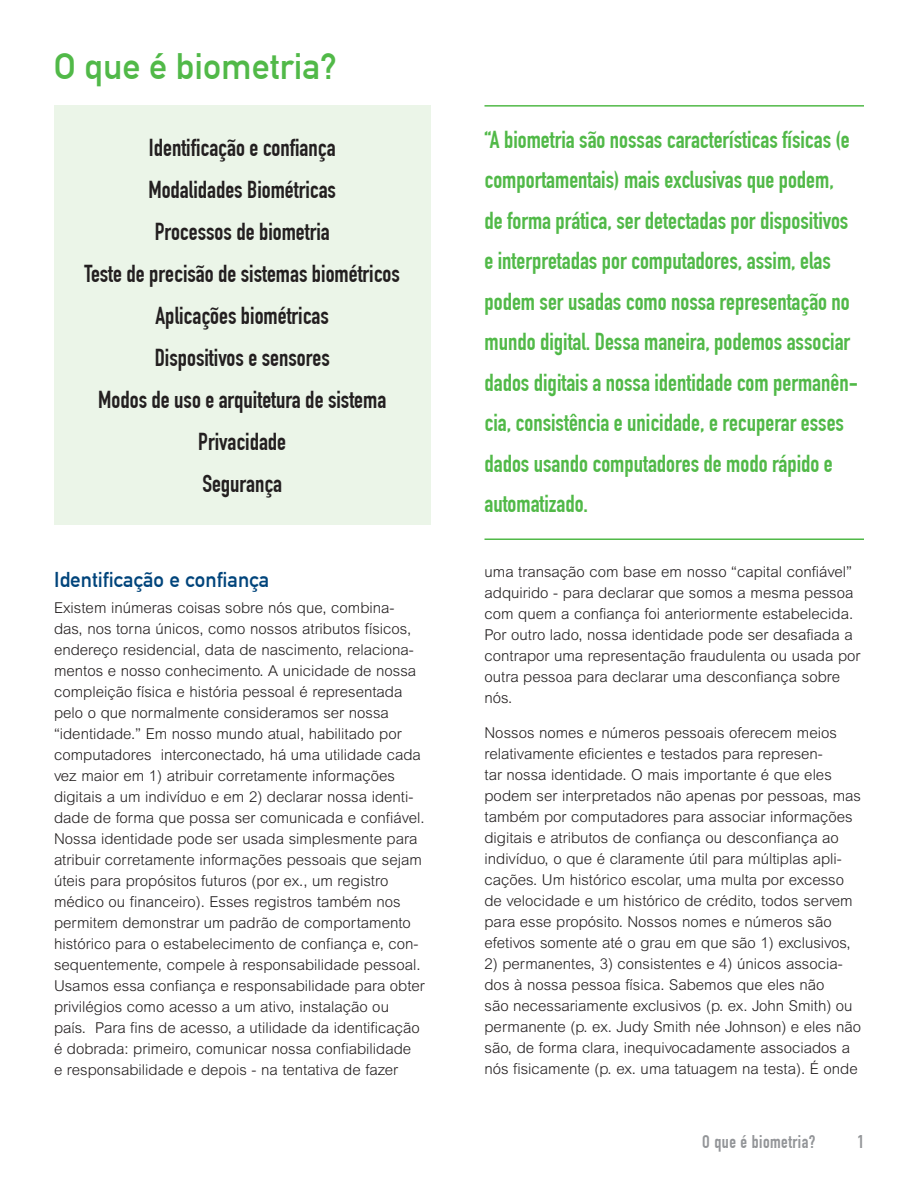
<style>
.page{position:relative;width:918px;height:1188px;background:#fff}
.page>*{position:absolute;margin:0;border:0;box-sizing:border-box;transform-origin:0 0}
.t1{font:36px "DIN1451 Com Mittelschrift";color:#51b948}
.t2{font:24px/40.5px "DIN1451 Com Engschrift";color:#51b948}
.t3{font:24px "DIN1451 Com Engschrift";color:#231f20}
.Header_1{font:21px "DIN1451 Com Mittelschrift";color:#00447b}
.Header_1-2{font:18px "DIN1451 Com Engschrift";letter-spacing:.025em;color:#939598}
.Body_Text{font:300 15px/21px "Arial MT Std";color:#231f20}
</style>
<div class="page">
<div style="left:54px;top:106px;width:376px;height:419px;background:#ebf5e8"></div>
<hr style="left:485px;top:105px;width:379px;height:2px;background:#51b948">
<hr style="left:485px;top:538px;width:379px;height:2px;background:#51b948">
<p class="t1" style="left:54px;top:45px;width:285px">O que é biometria?</p>
<p class="t3" style="left:149px;top:133px;width:188px">Identificação e confiança</p>
<p class="t3" style="left:148px;top:175px;width:189px">Modalidades Biométricas</p>
<p class="t3" style="left:155px;top:217px;width:176px">Processos de biometria</p>
<p class="t3" style="left:85px;top:259px;width:317px">Teste de precisão de sistemas biométricos</p>
<p class="t3" style="left:156px;top:301px;width:175px">Aplicações biométricas</p>
<p class="t3" style="left:155px;top:343px;width:177px">Dispositivos e sensores</p>
<p class="t3" style="left:98px;top:385px;width:289px">Modos de uso e arquitetura de sistema</p>
<p class="t3" style="left:198px;top:427px;width:89px">Privacidade</p>
<p class="t3" style="left:202px;top:469px;width:81px">Segurança</p>
<p class="Header_1" style="left:54px;top:567px;width:217px">Identificação e confiança</p>
<p class="Body_Text" style="left:54px;top:597px;width:372px">Existem inúmeras coisas sobre nós que, combina&shy;das, nos torna únicos, como nossos atributos físicos, endereço residencial, data de nascimento, relaciona&shy;mentos e nosso conhecimento. A unicidade de nossa compleição física e história pessoal é representada pelo o que normalmente consideramos ser nossa “identidade.” Em nosso mundo atual, habilitado por computadores interconectado, há uma utilidade cada vez maior em 1) atribuir corretamente informações digitais a um indivíduo e em 2) declarar nossa identi&shy;dade de forma que possa ser comunicada e confiável.<br>Nossa identidade pode ser usada simplesmente para atribuir corretamente informações pessoais que sejam úteis para propósitos futuros (por ex., um registro médico ou financeiro). Esses registros também nos permitem demonstrar um padrão de comportamento histórico para o estabelecimento de confiança e, con&shy;sequentemente, compele à responsabilidade pessoal.<br>Usamos essa confiança e responsabilidade para obter privilégios como acesso a um ativo, instalação ou<br>país. Para fins de acesso, a utilidade da identificação é dobrada: primeiro, comunicar nossa confiabilidade<br>e responsabilidade e depois - na tentativa de fazer</p>
<p class="t2" style="left:485px;top:119px;width:375px">“A biometria são nossas características físicas (e comportamentais) mais exclusivas que podem, de forma prática, ser detectadas por dispositivos e interpretadas por computadores, assim, elas podem ser usadas como nossa representação no mundo digital. Dessa maneira, podemos associar dados digitais a nossa identidade com permanên&shy;cia, consistência e unicidade, e recuperar esses dados usando computadores de modo rápido e automatizado.</p>
<p class="Body_Text" style="left:485px;top:561px;width:378px">uma transação com base em nosso “capital confiável” adquirido - para declarar que somos a mesma pessoa com quem a confiança foi anteriormente estabelecida.<br>Por outro lado, nossa identidade pode ser desafiada a contrapor uma representação fraudulenta ou usada por outra pessoa para declarar uma desconfiança sobre nós.</p>
<p class="Body_Text" style="left:485px;top:722px;width:378px">Nossos nomes e números pessoais oferecem meios relativamente eficientes e testados para represen-<br>tar nossa identidade. O mais importante é que eles podem ser interpretados não apenas por pessoas, mas também por computadores para associar informações digitais e atributos de confiança ou desconfiança ao indivíduo, o que é claramente útil para múltiplas apli&shy;cações. Um histórico escolar, uma multa por excesso de velocidade e um histórico de crédito, todos servem para esse propósito. Nossos nomes e números são efetivos somente até o grau em que são 1) exclusivos,</p>
<p class="Body_Text" style="left:485px;top:953px;width:378px">2) permanentes, 3) consistentes e 4) únicos associa&shy;dos à nossa pessoa física. Sabemos que eles não<br>são necessariamente exclusivos (p. ex. John Smith) ou permanente (p. ex. Judy Smith née Johnson) e eles não são, de forma clara, inequivocadamente associados a nós fisicamente (p. ex. uma tatuagem na testa). É onde</p>
<p class="Header_1-2" style="left:702px;top:1131px;width:115px">O que é biometria?</p>
<p class="Header_1-2" style="left:857px;top:1131px;width:8px">1</p>
</div>
